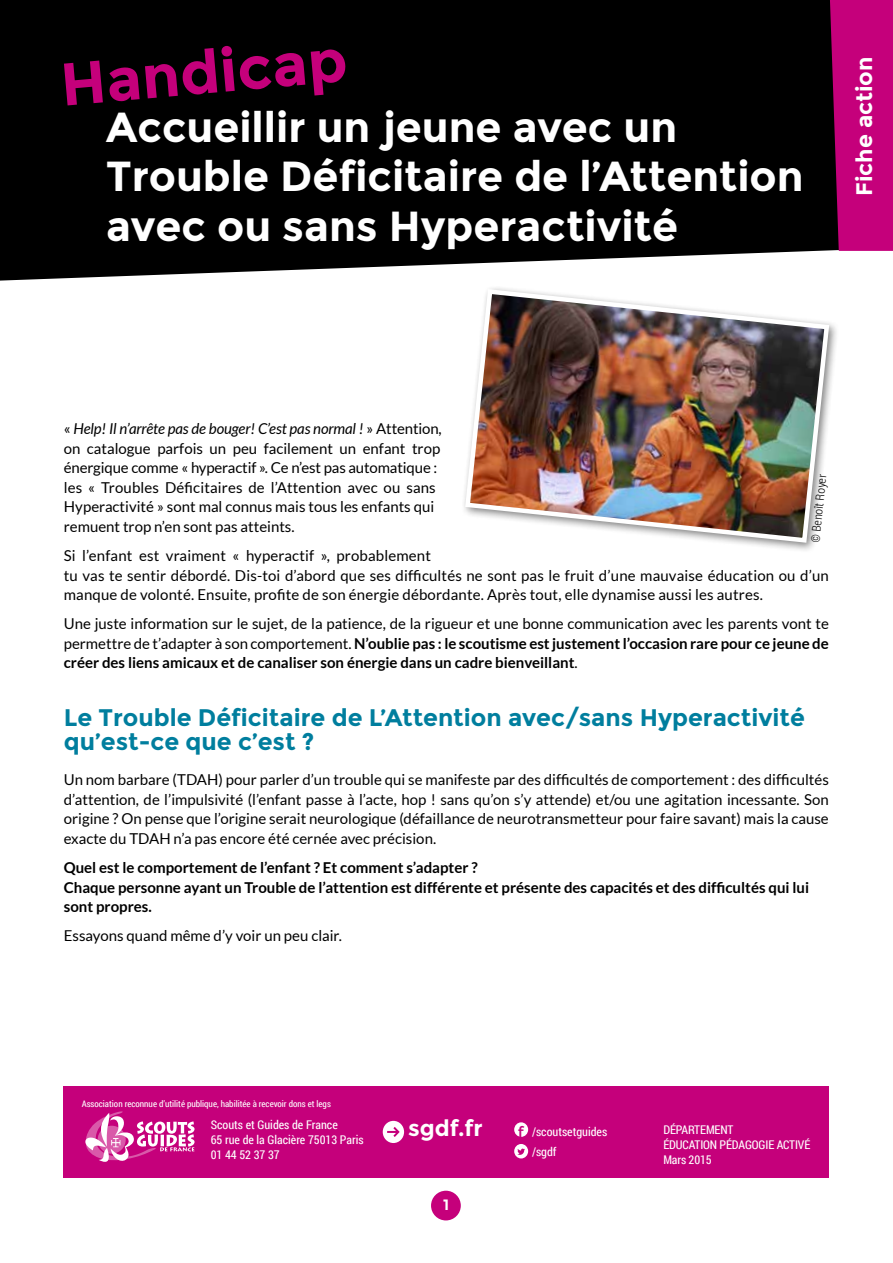
<style>
.page{position:relative;width:893px;height:1263px;background:#fff}
.page>*{position:absolute;margin:0;border:0;box-sizing:border-box;transform-origin:0 0}
.t1{font:700 60px "Montserrat";color:#c5007b}
.t2{font:700 42px/49.5px "Montserrat";color:#fff}
.t3{font:700 24px/24px "Montserrat";color:#007e9e}
.t4{font:700 22.5px "Montserrat";color:#fff}
.t5{font:15px/19.5px "Lato";color:#000}
.t6{font:700 15px/19.5px "Lato";color:#000}
.t7{font:700 15px "Montserrat";color:#fff}
.t8{font:12px/15px "Roboto Condensed";color:#fff}
.t9{font:300 12px "Roboto Condensed";color:#000}
.t10{font:9px "Roboto Condensed";color:#fff}
.s1{font-style:italic}
.s2{font-weight:700}
.s3{font-family:"Montserrat";font-size:16.05px;color:#c5007b}
</style>
<div class="page">
<div style="left:64px;top:1086px;width:765px;height:92px;background:#c5007b"></div>
<svg style="left:85px;top:1111px;width:110px;height:51px"></svg>
<svg style="left:383px;top:1121px;width:21px;height:22px"></svg>
<div style="left:514px;top:1122px;width:14px;height:15px;background:#fff;border-radius:50%"></div>
<div style="left:514px;top:1144px;width:14px;height:14px;background:#fff;border-radius:50%"></div>
<svg style="left:517px;top:1148px;width:8px;height:7px"></svg>
<div style="left:431px;top:1191px;width:30px;height:29px;background:#c5007b;border-radius:50%"></div>
<div style="left:0;top:0;width:829px;height:281px;background:#000"></div>
<svg style="left:829px;top:0;width:64px;height:251px"></svg>
<img style="left:464px;top:288px;width:368px;height:257px">
<h1 class="t1" style="left:58px;top:49px;width:289px;rotate:-5deg">Handicap</h1>
<h2 class="t2" style="left:106px;top:102px;width:699px">Accueillir un jeune avec un<br>Trouble Déficitaire de l’Attention avec ou sans Hyperactivité</h2>
<h3 class="t4" style="left:851px;top:196px;width:141px;rotate:-90deg">Fiche action</h3>
<p class="t5" style="left:64px;top:419px;width:380px">« <span class="s1">Help! Il n’arrête pas de bouger! C’est pas normal !</span> » Attention, on catalogue parfois un peu facilement un enfant trop énergique comme « hyperactif ». Ce n’est pas automatique : les « Troubles Déficitaires de l’Attention avec ou sans Hyperactivité » sont mal connus mais tous les enfants qui remuent trop n’en sont pas atteints.</p>
<p class="t5" style="left:64px;top:546px;width:767px">Si l’enfant est vraiment « hyperactif », probablement<br>tu vas te sentir débordé. Dis-toi d’abord que ses difficultés ne sont pas le fruit d’une mauvaise éducation ou d’un manque de volonté. Ensuite, profite de son énergie débordante. Après tout, elle dynamise aussi les autres.</p>
<p class="t5" style="left:64px;top:614px;width:767px;text-align:justify">Une juste information sur le sujet, de la patience, de la rigueur et une bonne communication avec les parents vont te permettre de t’adapter à son comportement. <span class="s2">N’oublie pas : le scoutisme est justement l’occasion rare pour ce jeune de créer des liens amicaux et de canaliser son énergie dans un cadre bienveillant</span>.</p>
<h3 class="t3" style="left:64px;top:705px;width:743px">Le Trouble Déficitaire de L’Attention avec/sans Hyperactivité qu’est-ce que c’est ?</h3>
<p class="t5" style="left:64px;top:770px;width:767px;text-align:justify">Un nom barbare (TDAH) pour parler d’un trouble qui se manifeste par des difficultés de comportement : des difficultés d’attention, de l’impulsivité (l’enfant passe à l’acte, hop ! sans qu’on s’y attende) et/ou une agitation incessante. Son origine ? On pense que l’origine serait neurologique (défaillance de neurotransmetteur pour faire savant) mais la cause exacte du TDAH n’a pas encore été cernée avec précision.</p>
<p class="t6" style="left:64px;top:858px;width:747px">Quel est le comportement de l’enfant ? Et comment s’adapter ?<br>Chaque personne ayant un Trouble de l’attention est différente et présente des capacités et des difficultés qui lui sont propres.</p>
<p class="t5" style="left:64px;top:926px;width:280px">Essayons quand même d’y voir un peu clair.</p>
<p class="t9" style="left:807px;top:541px;width:70px;rotate:-84deg">© Benoît Royer</p>
<p class="t10" style="left:82px;top:1098px;width:251px">Association reconnue d’utilité publique, habilitée à recevoir dons et legs</p>
<p class="t8" style="left:211px;top:1117px;width:154px">Scouts et Guides de France<br>65 rue de la Glacière 75013 Paris<br>01 44 52 37 37</p>
<h3 class="t4" style="left:408px;top:1115px;width:76px">sgdf.fr</h3>
<p class="t8" style="left:532px;top:1122px;width:77px;line-height:19.5px;text-indent:-14px"><span class="s3">f</span><sup>f</sup> /scoutsetguides /sgdf</p>
<p class="t7" style="left:443px;top:1195px;width:8px">1</p>
<p class="t8" style="left:663px;top:1122px;width:148px">Département<br>Éducation pédagogie activé<br>Mars 2015</p>
</div>
